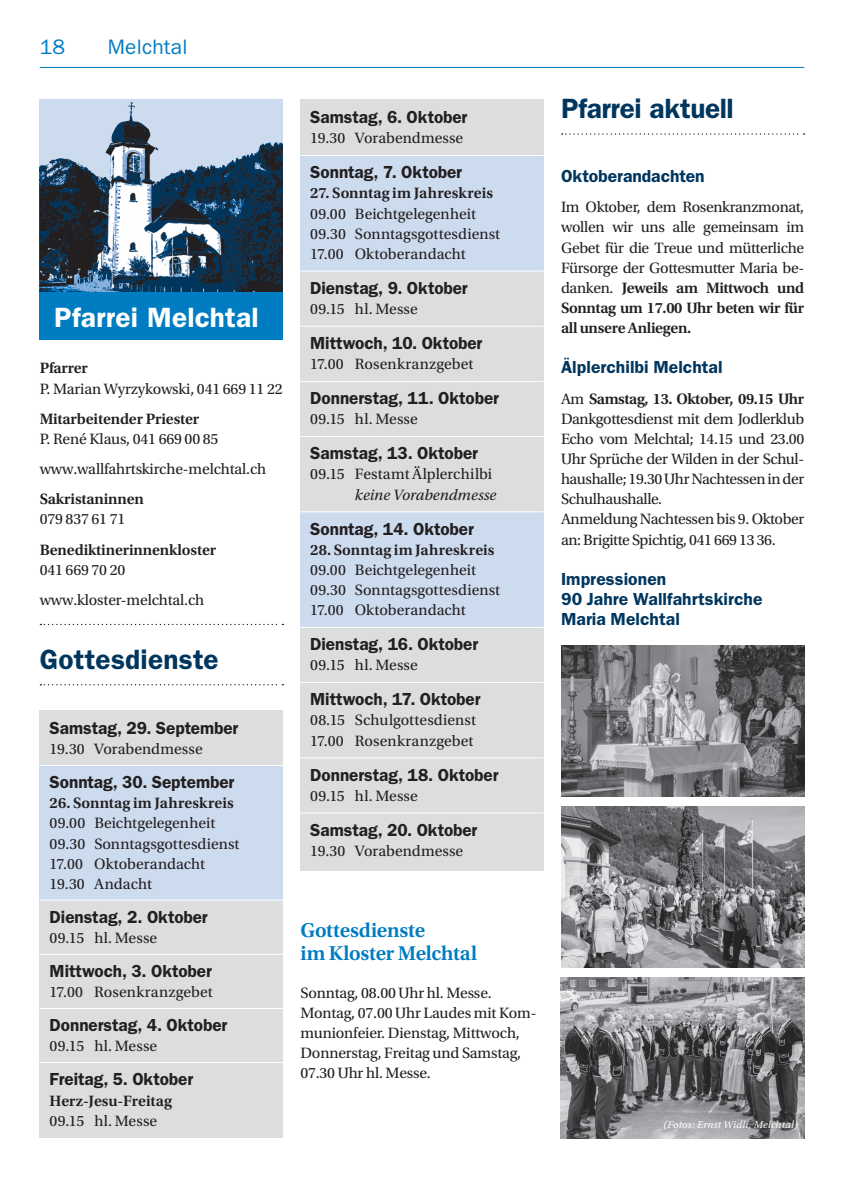
<style>
.page{position:relative;width:844px;height:1191px;background:#fff}
.page>*{position:absolute;margin:0;border:0;box-sizing:border-box;transform-origin:0 0}
.t1{font:600 28px "ITC Franklin Gothic Std";color:#00365e}
.t2{font:600 28px "ITC Franklin Gothic Std";letter-spacing:.005em;color:#fff}
.t3{font:600 21px/22.8px "Utopia Std";letter-spacing:-.01em;color:#007cc2}
.t4{font:21px "ITC Franklin Gothic Std";letter-spacing:.01em;color:#007cc2}
.t5{font:600 17.5px "ITC Franklin Gothic Std";letter-spacing:-.005em;color:#231f20}
.t6{font:600 17.5px/20.1px "ITC Franklin Gothic Std";color:#00365e}
.t7{font:15.75px/20.1px "Utopia Std";letter-spacing:-.01em;color:#231f20}
.t8{font:600 15.75px "Utopia Std";letter-spacing:-.01em;color:#231f20}
.t9{font:italic 15.75px "Utopia Std";color:#231f20}
.t10{font:italic 10.5px "Utopia Std";letter-spacing:.02em;color:#fff}
.s1{font-weight:600}
</style>
<div class="page">
<hr style="left:40px;top:67px;width:764px;height:1px;background:#007cc2">
<img style="left:40px;top:99px;width:243px;height:194px">
<div style="left:40px;top:293px;width:243px;height:47px;background:#007cc2"></div>
<div style="left:40px;top:710px;width:243px;height:428px;background:#dcdddf"></div>
<div style="left:300px;top:99px;width:243px;height:771px;background:#dcdddf"></div>
<div style="left:40px;top:765px;width:243px;height:28px;background:#cddbef"></div>
<hr style="left:40px;top:765px;width:243px;height:1px;background:#fff">
<div style="left:40px;top:789px;width:243px;height:31px;background:#cddbef"></div>
<div style="left:40px;top:809px;width:243px;height:31px;background:#cddbef"></div>
<div style="left:40px;top:829px;width:243px;height:31px;background:#cddbef"></div>
<div style="left:40px;top:850px;width:243px;height:30px;background:#cddbef"></div>
<div style="left:40px;top:870px;width:243px;height:30px;background:#cddbef"></div>
<hr style="left:40px;top:899px;width:243px;height:1px;background:#fff">
<hr style="left:40px;top:953px;width:243px;height:1px;background:#fff">
<hr style="left:40px;top:1008px;width:243px;height:1px;background:#fff">
<hr style="left:40px;top:1062px;width:243px;height:1px;background:#fff">
<div style="left:300px;top:156px;width:243px;height:28px;background:#cddbef"></div>
<hr style="left:300px;top:155px;width:243px;height:1px;background:#fff">
<div style="left:300px;top:179px;width:243px;height:31px;background:#cddbef"></div>
<div style="left:300px;top:200px;width:243px;height:30px;background:#cddbef"></div>
<div style="left:300px;top:220px;width:243px;height:30px;background:#cddbef"></div>
<div style="left:300px;top:240px;width:243px;height:31px;background:#cddbef"></div>
<hr style="left:300px;top:271px;width:243px;height:1px;background:#fff">
<hr style="left:300px;top:326px;width:243px;height:1px;background:#fff">
<hr style="left:300px;top:381px;width:243px;height:1px;background:#fff">
<hr style="left:300px;top:436px;width:243px;height:1px;background:#fff">
<div style="left:300px;top:512px;width:243px;height:28px;background:#cddbef"></div>
<hr style="left:300px;top:511px;width:243px;height:1px;background:#fff">
<div style="left:300px;top:536px;width:243px;height:30px;background:#cddbef"></div>
<div style="left:300px;top:556px;width:243px;height:30px;background:#cddbef"></div>
<div style="left:300px;top:576px;width:243px;height:31px;background:#cddbef"></div>
<div style="left:300px;top:596px;width:243px;height:31px;background:#cddbef"></div>
<hr style="left:300px;top:627px;width:243px;height:1px;background:#fff">
<hr style="left:300px;top:682px;width:243px;height:1px;background:#fff">
<hr style="left:300px;top:757px;width:243px;height:1px;background:#fff">
<hr style="left:300px;top:812px;width:243px;height:1px;background:#fff">
<svg style="left:40px;top:684px;width:243px;height:1px"></svg>
<svg style="left:40px;top:624px;width:243px;height:1px"></svg>
<svg style="left:561px;top:133px;width:243px;height:2px"></svg>
<img style="left:561px;top:645px;width:243px;height:151px">
<img style="left:561px;top:977px;width:243px;height:161px">
<img style="left:561px;top:806px;width:243px;height:161px">
<h2 class="t4" style="left:40px;top:35px;width:27px">18</h2>
<h2 class="t4" style="left:108px;top:35px;width:81px">Melchtal</h2>
<h1 class="t2" style="left:54px;top:301px;width:206px">Pfarrei Melchtal</h1>
<p class="t8" style="left:40px;top:359px;width:50px">Pfarrer</p>
<p class="t7" style="left:40px;top:378px;width:244px">P. Marian Wyrzykowski, 041 669 11 22</p>
<p class="t8" style="left:40px;top:410px;width:161px">Mitarbeitender Priester</p>
<p class="t7" style="left:40px;top:424px;width:228px;line-height:30.3px">P. René Klaus, 041 669 00 85 www.wallfahrtskirche-melchtal.ch</p>
<p class="t8" style="left:40px;top:490px;width:106px">Sakristaninnen</p>
<p class="t7" style="left:40px;top:509px;width:87px">079 837 61 71</p>
<p class="t8" style="left:40px;top:540px;width:178px">Benediktinerinnenkloster</p>
<p class="t7" style="left:40px;top:555px;width:166px;line-height:30.3px">041 669 70 20 www.kloster-melchtal.ch</p>
<h1 class="t1" style="left:40px;top:643px;width:180px">Gottesdienste</h1>
<p class="t5" style="left:50px;top:717px;width:190px">Samstag, 29. September</p>
<p class="t7" style="left:50px;top:739px;width:154px">19.30 Vorabendmesse</p>
<p class="t5" style="left:50px;top:772px;width:186px">Sonntag, 30. September</p>
<p class="t8" style="left:50px;top:794px;width:186px">26. Sonntag im Jahreskreis</p>
<p class="t7" style="left:50px;top:813px;width:191px">09.00 Beichtgelegenheit<br>09.30 Sonntagsgottesdienst<br>17.00 Oktoberandacht<br>19.30 Andacht</p>
<p class="t5" style="left:50px;top:906px;width:160px">Dienstag, 2. Oktober</p>
<p class="t7" style="left:50px;top:928px;width:109px">09.15 hl. Messe</p>
<p class="t5" style="left:50px;top:960px;width:164px">Mittwoch, 3. Oktober</p>
<p class="t7" style="left:50px;top:982px;width:164px">17.00 Rosenkranzgebet</p>
<p class="t5" style="left:50px;top:1014px;width:179px">Donnerstag, 4. Oktober</p>
<p class="t7" style="left:50px;top:1036px;width:109px">09.15 hl. Messe</p>
<p class="t5" style="left:50px;top:1069px;width:145px">Freitag, 5. Oktober</p>
<p class="t8" style="left:50px;top:1091px;width:124px">Herz-Jesu-Freitag</p>
<p class="t7" style="left:50px;top:1110px;width:109px">09.15 hl. Messe</p>
<p class="t5" style="left:310px;top:107px;width:159px">Samstag, 6. Oktober</p>
<p class="t7" style="left:310px;top:128px;width:154px">19.30 Vorabendmesse</p>
<p class="t5" style="left:310px;top:162px;width:153px">Sonntag, 7. Oktober</p>
<p class="t8" style="left:310px;top:184px;width:184px">27. Sonntag im Jahreskreis</p>
<p class="t7" style="left:310px;top:204px;width:191px">09.00 Beichtgelegenheit<br>09.30 Sonntagsgottesdienst<br>17.00 Oktoberandacht</p>
<p class="t5" style="left:310px;top:277px;width:159px">Dienstag, 9. Oktober</p>
<p class="t7" style="left:310px;top:299px;width:109px">09.15 hl. Messe</p>
<p class="t5" style="left:310px;top:333px;width:174px">Mittwoch, 10. Oktober</p>
<p class="t7" style="left:310px;top:354px;width:164px">17.00 Rosenkranzgebet</p>
<p class="t5" style="left:310px;top:388px;width:190px">Donnerstag, 11. Oktober</p>
<p class="t7" style="left:310px;top:409px;width:109px">09.15 hl. Messe</p>
<p class="t5" style="left:310px;top:443px;width:169px">Samstag, 13. Oktober</p>
<p class="t7" style="left:310px;top:464px;width:183px">09.15 Festamt Älplerchilbi</p>
<p class="t9" style="left:355px;top:486px;width:143px">keine Vorabendmesse</p>
<p class="t5" style="left:310px;top:518px;width:165px">Sonntag, 14. Oktober</p>
<p class="t8" style="left:310px;top:541px;width:186px">28. Sonntag im Jahreskreis</p>
<p class="t7" style="left:310px;top:560px;width:191px">09.00 Beichtgelegenheit<br>09.30 Sonntagsgottesdienst<br>17.00 Oktoberandacht</p>
<p class="t5" style="left:310px;top:634px;width:169px">Dienstag, 16. Oktober</p>
<p class="t7" style="left:310px;top:655px;width:109px">09.15 hl. Messe</p>
<p class="t5" style="left:310px;top:689px;width:172px">Mittwoch, 17. Oktober</p>
<p class="t7" style="left:310px;top:710px;width:167px">08.15 Schulgottesdienst<br>17.00 Rosenkranzgebet</p>
<p class="t5" style="left:310px;top:764px;width:190px">Donnerstag, 18. Oktober</p>
<p class="t7" style="left:310px;top:786px;width:109px">09.15 hl. Messe</p>
<p class="t5" style="left:310px;top:819px;width:169px">Samstag, 20. Oktober</p>
<p class="t7" style="left:310px;top:841px;width:154px">19.30 Vorabendmesse</p>
<h2 class="t3" style="left:300px;top:919px;width:178px">Gottesdienste<br>im Kloster Melchtal</h2>
<p class="t7" style="left:300px;top:982px;width:237px">Sonntag, 08.00 Uhr hl. Messe.<br>Montag, 07.00 Uhr Laudes mit Kom&shy;munionfeier. Dienstag, Mittwoch,<br>Donnerstag, Freitag und Samstag,<br>07.30 Uhr hl. Messe.</p>
<h1 class="t1" style="left:561px;top:92px;width:174px">Pfarrei aktuell</h1>
<p class="t6" style="left:561px;top:166px;width:145px">Oktoberandachten</p>
<p class="t7" style="left:561px;top:197px;width:245px;text-align:justify">Im Oktober, dem Rosenkranzmonat, wollen wir uns alle gemeinsam im Gebet für die Treue und mütterliche Fürsorge der Gottesmutter Maria be&shy;danken. <span class="s1">Jeweils am Mittwoch und Sonntag um 17.00 Uhr beten wir für all unsere Anliegen.</span></p>
<p class="t6" style="left:561px;top:357px;width:163px">Älplerchilbi Melchtal</p>
<p class="t7" style="left:561px;top:389px;width:245px">Am <span class="s1">Samstag, 13. Oktober, 09.15 Uhr </span>Dankgottesdienst mit dem Jodlerklub Echo vom Melchtal; 14.15 und 23.00<br>Uhr Sprüche der Wilden in der Schul&shy;haushalle; 19.30 Uhr Nachtessen in der Schulhaushalle.<br>Anmeldung Nachtessen bis 9. Oktober an: Brigitte Spichtig, 041 669 13 36.</p>
<p class="t6" style="left:561px;top:569px;width:203px">Impressionen<br>90 Jahre Wallfahrtskirche<br>Maria Melchtal</p>
<p class="t10" style="left:663px;top:1119px;width:136px">(Fotos: Ernst Widli, Melchtal)</p>
</div>
